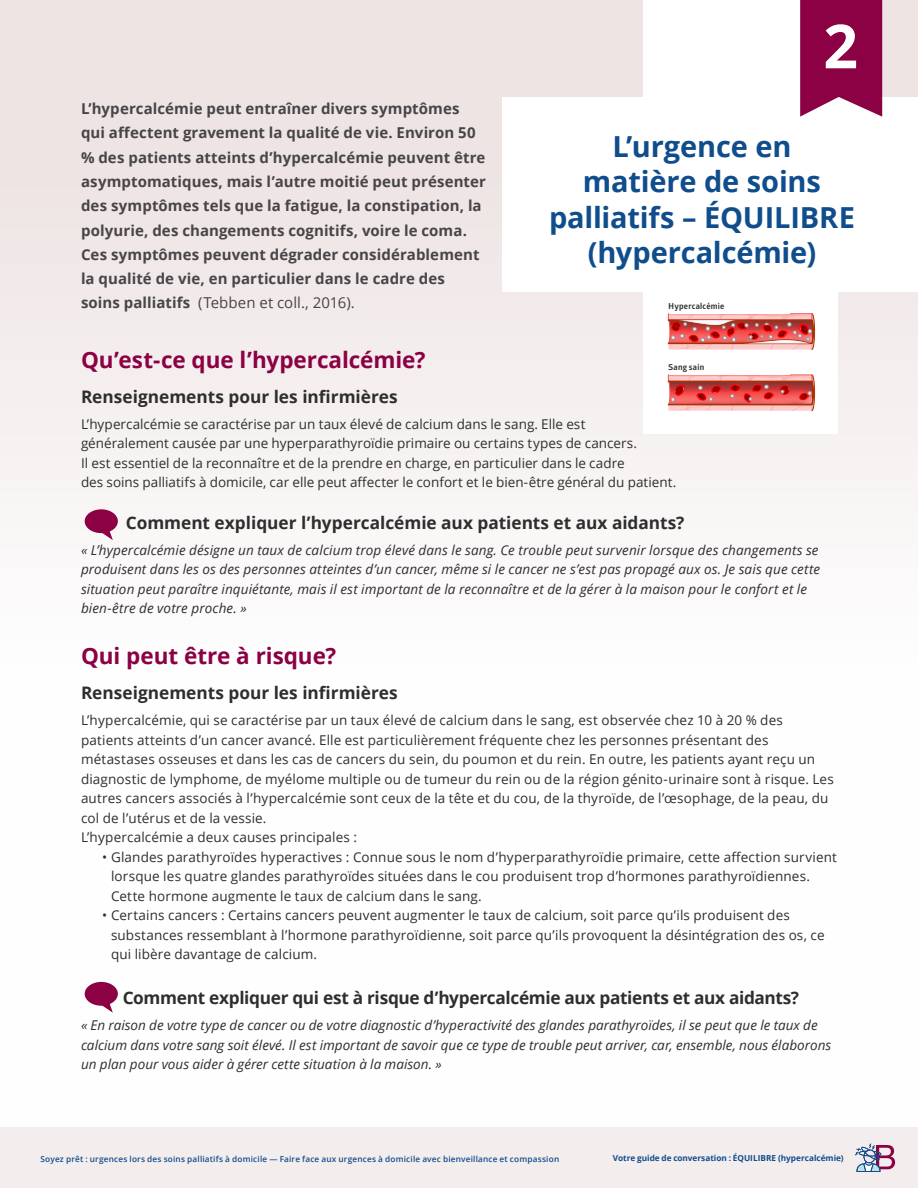
<style>
.page{position:relative;width:918px;height:1188px;background:#fff}
.page>*{position:absolute;margin:0;border:0;box-sizing:border-box;transform-origin:0 0}
.t1{font:700 60.75px "Open Sans";color:#fff}
.t2{font:700 28.95px/35.2px "Open Sans";letter-spacing:-.005em;color:#0f4d8c;text-align:center}
.t3{font:700 22.5px "Open Sans";letter-spacing:-.005em;color:#8b0144}
.t4{font:700 17.25px "Open Sans";letter-spacing:-.005em;color:#2e2e2f}
.t5{font:700 15px/24.3px "Open Sans";letter-spacing:.005em;color:#464547}
.t6{font:13.5px/19.5px "Open Sans";letter-spacing:.01em;color:#2e2e2f}
.t7{font:italic 13.5px/19.5px "Open Sans";letter-spacing:.005em;color:#2e2e2f}
.t8{font:8.4px "Open Sans";letter-spacing:.025em;color:#2e2e2f}
.t9{font:600 8.25px "Open Sans";letter-spacing:.02em;color:#0f4d8c}
.t10{font:700 8.25px "Open Sans";color:#0f4d8c}
.t11{font:700 8.25px "Glober";letter-spacing:.025em;color:#2e2e2f}
.s1{font-weight:400}
</style>
<div class="page">
<div style="left:0;top:1127px;width:918px;height:61px;background:#f4eded"></div>
<svg style="left:855px;top:1144px;width:40px;height:28px"></svg>
<div style="left:0;top:0;width:918px;height:1127px;background:linear-gradient(to bottom,#ede3e3,#fff)"></div>
<div style="left:644px;top:0;width:194px;height:433px;background:#fff"></div>
<div style="left:502px;top:97px;width:416px;height:195px;background:#fff"></div>
<svg style="left:800px;top:0;width:82px;height:117px;background:#951855"></svg>
<div style="left:85px;top:509px;width:33px;height:24px;background:#8b0144;border-radius:50%"></div>
<svg style="left:99px;top:531px;width:14px;height:9px"></svg>
<div style="left:85px;top:982px;width:33px;height:24px;background:#8b0144;border-radius:50%"></div>
<svg style="left:99px;top:1003px;width:14px;height:10px"></svg>
<svg style="left:668px;top:313px;width:148px;height:37px;background:#dd7975"></svg>
<svg style="left:668px;top:374px;width:148px;height:38px;background:#dd726e"></svg>
<div style="left:669px;top:299px;width:120px;height:15px;background:#fff"></div>
<p class="t5" style="left:81px;top:96px;width:406px">L’hypercalcémie peut entraîner divers symptômes qui affectent gravement la qualité de vie. Environ 50 % des patients atteints d’hypercalcémie peuvent être asymptomatiques, mais l’autre moitié peut présenter des symptômes tels que la fatigue, la constipation, la polyurie, des changements cognitifs, voire le coma.<br>Ces symptômes peuvent dégrader considérablement la qualité de vie, en particulier dans le cadre des soins palliatifs <span class="s1">(Tebben et coll., 2016).</span></p>
<h1 class="t1" style="left:823px;top:3px;width:36px">2</h1>
<h2 class="t2" style="left:549px;top:128px;width:307px">L’urgence en<br>matière de soins palliatifs – ÉQUILIBRE (hypercalcémie)</h2>
<p class="t8" style="left:669px;top:301px;width:62px">Hypercalcemia</p>
<p class="t11" style="left:669px;top:301px;width:57px">Hypercalcémie</p>
<h3 class="t3" style="left:81px;top:344px;width:346px">Qu’est-ce que l’hypercalcémie?</h3>
<p class="t4" style="left:81px;top:384px;width:318px">Renseignements pour les infirmières</p>
<p class="t6" style="left:81px;top:414px;width:597px">L’hypercalcémie se caractérise par un taux élevé de calcium dans le sang. Elle est généralement causée par une hyperparathyroïdie primaire ou certains types de cancers.<br>Il est essentiel de la reconnaître et de la prendre en charge, en particulier dans le cadre<br>des soins palliatifs à domicile, car elle peut affecter le confort et le bien-être général du patient.</p>
<p class="t4" style="left:126px;top:510px;width:560px">Comment expliquer l’hypercalcémie aux patients et aux aidants?</p>
<p class="t7" style="left:81px;top:540px;width:741px">« L’hypercalcémie désigne un taux de calcium trop élevé dans le sang. Ce trouble peut survenir lorsque des changements se produisent dans les os des personnes atteintes d’un cancer, même si le cancer ne s’est pas propagé aux os. Je sais que cette situation peut paraître inquiétante, mais il est important de la reconnaître et de la gérer à la maison pour le confort et le bien-être de votre proche. »</p>
<h3 class="t3" style="left:81px;top:640px;width:257px">Qui peut être à risque?</h3>
<p class="t4" style="left:81px;top:681px;width:318px">Renseignements pour les infirmières</p>
<p class="t6" style="left:81px;top:710px;width:754px">L’hypercalcémie, qui se caractérise par un taux élevé de calcium dans le sang, est observée chez 10 à 20 % des patients atteints d’un cancer avancé. Elle est particulièrement fréquente chez les personnes présentant des métastases osseuses et dans les cas de cancers du sein, du poumon et du rein. En outre, les patients ayant reçu un diagnostic de lymphome, de myélome multiple ou de tumeur du rein ou de la région génito-urinaire sont à risque. Les autres cancers associés à l’hypercalcémie sont ceux de la tête et du cou, de la thyroïde, de l’œsophage, de la peau, du col de l’utérus et de la vessie.<br>L’hypercalcémie a deux causes principales :</p>
<p class="t6" style="left:111px;top:847px;width:728px;text-indent:-9px">• Glandes parathyroïdes hyperactives : Connue sous le nom d’hyperparathyroïdie primaire, cette affection survient lorsque les quatre glandes parathyroïdes situées dans le cou produisent trop d’hormones parathyroïdiennes.<br>Cette hormone augmente le taux de calcium dans le sang.</p>
<p class="t6" style="left:111px;top:905px;width:715px;text-indent:-9px">• Certains cancers : Certains cancers peuvent augmenter le taux de calcium, soit parce qu’ils produisent des substances ressemblant à l’hormone parathyroïdienne, soit parce qu’ils provoquent la désintégration des os, ce qui libère davantage de calcium.</p>
<p class="t4" style="left:123px;top:986px;width:678px">Comment expliquer qui est à risque d’hypercalcémie aux patients et aux aidants?</p>
<p class="t7" style="left:81px;top:1015px;width:752px">« En raison de votre type de cancer ou de votre diagnostic d’hyperactivité des glandes parathyroïdes, il se peut que le taux de calcium dans votre sang soit élevé. Il est important de savoir que ce type de trouble peut arriver, car, ensemble, nous élaborons un plan pour vous aider à gérer cette situation à la maison. »</p>
<p class="t11" style="left:669px;top:361px;width:37px">Sang sain</p>
<p class="t8" style="left:669px;top:362px;width:33px">Healthy</p>
<p class="t9" style="left:40px;top:1154px;width:520px">Soyez prêt : urgences lors des soins palliatifs à domicile — Faire face aux urgences à domicile avec bienveillance et compassion</p>
<p class="t10" style="left:613px;top:1152px;width:232px">Votre guide de conversation : ÉQUILIBRE (hypercalcémie)</p>
</div>
